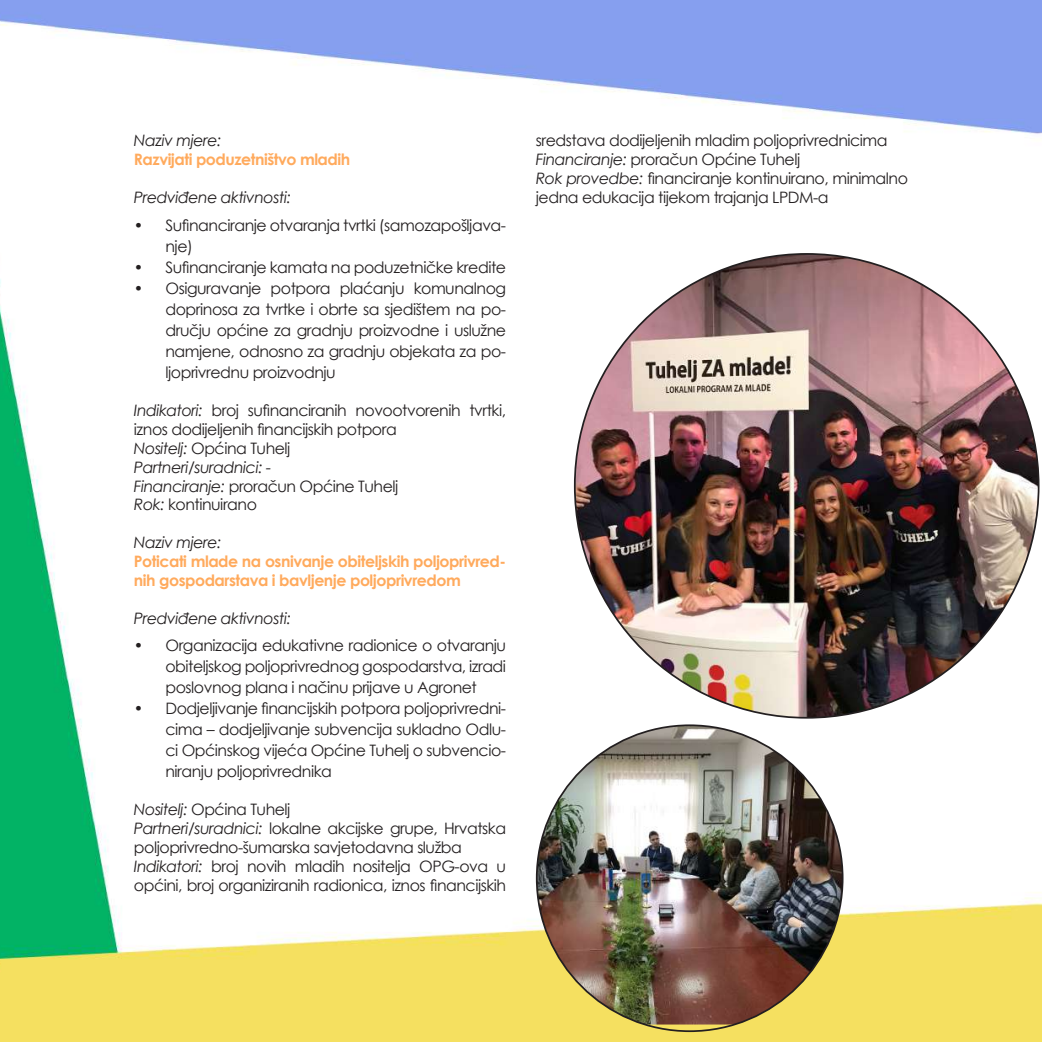
<style>
.page{position:relative;width:1042px;height:1042px;background:#fff}
.page>*{position:absolute;margin:0;border:0;box-sizing:border-box;transform-origin:0 0}
.t1{font:15.75px/18.9px "Century Gothic";letter-spacing:-.03em;color:#231f20}
.t2{font:700 15.75px/18.9px "Century Gothic";letter-spacing:-.03em;color:#ffaa5d}
.t3{font:italic 15.75px "Century Gothic";letter-spacing:-.03em;color:#231f20}
.s1{font-style:italic}
</style>
<div class="page">
<img style="left:0;top:0;width:1042px;height:1042px">
<img style="left:536px;top:931px;width:1px;height:106px">
<img style="left:575px;top:254px;width:463px;height:464px;border-radius:232px">
<img style="left:537px;top:725px;width:305px;height:299px">
<p class="t3" style="left:134px;top:129px;width:89px">Naziv mjere:</p>
<p class="t2" style="left:134px;top:149px;width:218px">Razvijati poduzetništvo mladih</p>
<p class="t3" style="left:134px;top:186px;width:159px">Predviđene aktivnosti:</p>
<p class="t1" style="left:165px;top:215px;width:342px;line-height:21px;text-indent:-32px">• Sufinanciranje otvaranja tvrtki (samozapošljava&shy;nje)</p>
<p class="t1" style="left:134px;top:258px;width:374px">• Sufinanciranje kamata na poduzetničke kredite</p>
<p class="t1" style="left:165px;top:278px;width:342px;line-height:21px;text-align:justify;text-indent:-32px">• Osiguravanje potpora plaćanju komunalnog doprinosa za tvrtke i obrte sa sjedištem na po&shy;dručju općine za gradnju proizvodne i uslužne namjene, odnosno za gradnju objekata za po&shy;ljoprivrednu proizvodnju</p>
<p class="t1" style="left:134px;top:400px;width:374px"><span class="s1">Indikatori:</span> broj sufinanciranih novootvorenih tvrtki, iznos dodijeljenih financijskih potpora<br><span class="s1">Nositelj:</span> Općina Tuhelj<br><span class="s1">Partneri/suradnici: -<br>Financiranje:</span> proračun Općine Tuhelj<br><span class="s1">Rok:</span> kontinuirano</p>
<p class="t3" style="left:134px;top:531px;width:89px">Naziv mjere:</p>
<p class="t2" style="left:134px;top:551px;width:374px">Poticati mlade na osnivanje obiteljskih poljoprivred&shy;nih gospodarstava i bavljenje poljoprivredom</p>
<p class="t3" style="left:134px;top:607px;width:159px">Predviđene aktivnosti:</p>
<p class="t1" style="left:165px;top:635px;width:342px;line-height:21px;text-align:justify;text-indent:-32px">• Organizacija edukativne radionice o otvaranju obiteljskog poljoprivrednog gospodarstva, izradi poslovnog plana i načinu prijave u Agronet</p>
<p class="t1" style="left:165px;top:698px;width:342px;line-height:21px;text-align:justify;text-indent:-32px">• Dodjeljivanje financijskih potpora poljoprivredni&shy;cima – dodjeljivanje subvencija sukladno Odlu&shy;ci Općinskog vijeća Općine Tuhelj o subvencio&shy;niranju poljoprivrednika</p>
<p class="t1" style="left:134px;top:799px;width:374px"><span class="s1">Nositelj:</span> Općina Tuhelj<br><span class="s1">Partneri/suradnici:</span> lokalne akcijske grupe, Hrvatska poljoprivredno-šumarska savjetodavna služba <span class="s1">Indikatori:</span> broj novih mladih nositelja OPG-ova u općini, broj organiziranih radionica, iznos financijskih</p>
<p class="t1" style="left:536px;top:130px;width:374px">sredstava dodijeljenih mladim poljoprivrednicima <span class="s1">Financiranje:</span> proračun Općine Tuhelj<br><span class="s1">Rok provedbe:</span> financiranje kontinuirano, minimalno jedna edukacija tijekom trajanja LPDM-a</p>
</div>
